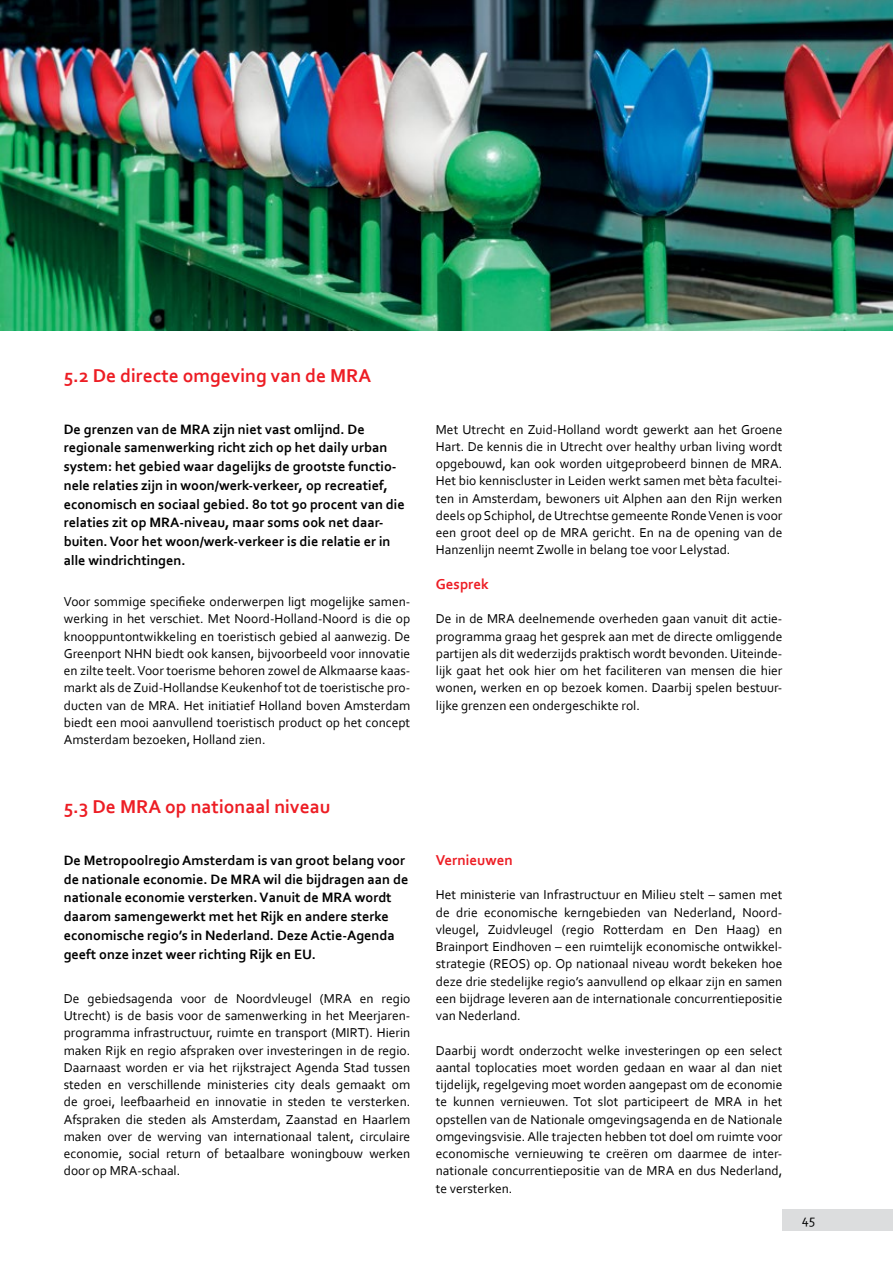
<style>
.page{position:relative;width:893px;height:1263px;background:#fff}
.page>*{position:absolute;margin:0;border:0;box-sizing:border-box;transform-origin:0 0}
.t1{font:700 19.5px "Corbel";color:#ed1d24}
.t2{font:700 15px "Corbel";color:#ed1d24}
.t3{font:700 14.25px/18.8px "Corbel";color:#000}
.t4{font:13.5px/17.2px "Corbel";color:#000;text-align:justify}
</style>
<div class="page">
<div style="left:782px;top:1210px;width:111px;height:21px;background:#dcddde"></div>
<img style="left:0;top:0;width:893px;height:330px">
<h1 class="t1" style="left:64px;top:363px;width:309px">5.2 De directe omgeving van de MRA</h1>
<p class="t3" style="left:64px;top:419px;width:342px">De grenzen van de MRA zijn niet vast omlijnd. De regionale samenwerking richt zich op het daily urban system: het gebied waar dagelijks de grootste functio&shy;nele relaties zijn in woon/werk-verkeer, op recreatief, economisch en sociaal gebied. 80 tot 90 procent van die relaties zit op MRA-niveau, maar soms ook net daar&shy;buiten. Voor het woon/werk-verkeer is die relatie er in alle windrichtingen.</p>
<p class="t4" style="left:64px;top:593px;width:348px">Voor sommige specifieke onderwerpen ligt mogelijke samen&shy;werking in het verschiet. Met Noord-Holland-Noord is die op knooppuntontwikkeling en toeristisch gebied al aanwezig. De Greenport NHN biedt ook kansen, bijvoorbeeld voor innovatie en zilte teelt. Voor toerisme behoren zowel de Alkmaarse kaas&shy;markt als de Zuid-Hollandse Keukenhof tot de toeristische pro&shy;ducten van de MRA. Het initiatief Holland boven Amsterdam biedt een mooi aanvullend toeristisch product op het concept Amsterdam bezoeken, Holland zien.</p>
<h1 class="t1" style="left:64px;top:794px;width:268px">5.3 De MRA op nationaal niveau</h1>
<p class="t3" style="left:64px;top:850px;width:346px">De Metropoolregio Amsterdam is van groot belang voor de nationale economie. De MRA wil die bijdragen aan de nationale economie versterken. Vanuit de MRA wordt daarom samengewerkt met het Rijk en andere sterke economische regio’s in Nederland. Deze Actie-Agenda geeft onze inzet weer richting Rijk en EU.</p>
<p class="t4" style="left:64px;top:989px;width:348px">De gebiedsagenda voor de Noordvleugel (MRA en regio Utrecht) is de basis voor de samenwerking in het Meerjaren&shy;programma infrastructuur, ruimte en transport (MIRT). Hierin maken Rijk en regio afspraken over investeringen in de regio.<br>Daarnaast worden er via het rijkstraject Agenda Stad tussen steden en verschillende ministeries city deals gemaakt om de groei, leefbaarheid en innovatie in steden te versterken.<br>Afspraken die steden als Amsterdam, Zaanstad en Haarlem maken over de werving van internationaal talent, circulaire economie, social return of betaalbare woningbouw werken door op MRA-schaal.</p>
<p class="t4" style="left:436px;top:420px;width:348px">Met Utrecht en Zuid-Holland wordt gewerkt aan het Groene Hart. De kennis die in Utrecht over healthy urban living wordt opgebouwd, kan ook worden uitgeprobeerd binnen de MRA.<br>Het bio kenniscluster in Leiden werkt samen met bèta facultei&shy;ten in Amsterdam, bewoners uit Alphen aan den Rijn werken deels op Schiphol, de Utrechtse gemeente Ronde Venen is voor een groot deel op de MRA gericht. En na de opening van de Hanzenlijn neemt Zwolle in belang toe voor Lelystad.</p>
<p class="t2" style="left:436px;top:574px;width:55px">Gesprek</p>
<p class="t4" style="left:436px;top:610px;width:348px">De in de MRA deelnemende overheden gaan vanuit dit actie&shy;programma graag het gesprek aan met de directe omliggende partijen als dit wederzijds praktisch wordt bevonden. Uiteinde&shy;lijk gaat het ook hier om het faciliteren van mensen die hier wonen, werken en op bezoek komen. Daarbij spelen bestuur&shy;lijke grenzen een ondergeschikte rol.</p>
<p class="t2" style="left:436px;top:850px;width:78px">Vernieuwen</p>
<p class="t4" style="left:436px;top:886px;width:348px">Het ministerie van Infrastructuur en Milieu stelt – samen met de drie economische kerngebieden van Nederland, Noord&shy;vleugel, Zuidvleugel (regio Rotterdam en Den Haag) en Brainport Eindhoven – een ruimtelijk economische ontwikkel&shy;strategie (REOS) op. Op nationaal niveau wordt bekeken hoe deze drie stedelijke regio’s aanvullend op elkaar zijn en samen een bijdrage leveren aan de internationale concurrentiepositie van Nederland.</p>
<p class="t4" style="left:436px;top:1041px;width:348px">Daarbij wordt onderzocht welke investeringen op een select aantal toplocaties moet worden gedaan en waar al dan niet tijdelijk, regelgeving moet worden aangepast om de economie te kunnen vernieuwen. Tot slot participeert de MRA in het opstellen van de Nationale omgevingsagenda en de Nationale omgevingsvisie. Alle trajecten hebben tot doel om ruimte voor economische vernieuwing te creëren om daarmee de inter&shy;nationale concurrentiepositie van de MRA en dus Nederland, te versterken.</p>
<p class="t4" style="left:802px;top:1210px;width:15px">45</p>
</div>
